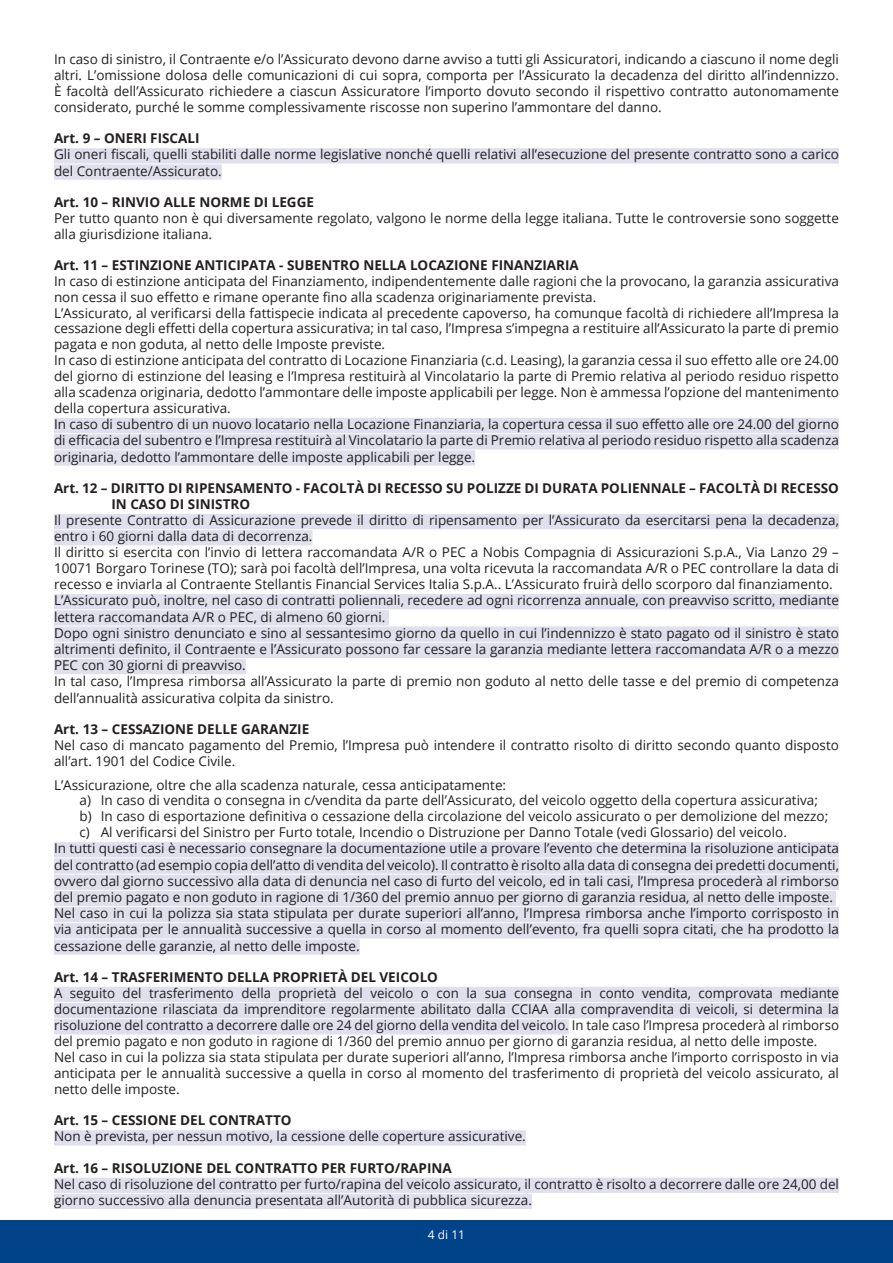
<style>
.page{position:relative;width:893px;height:1263px;background:#fff}
.page>*{position:absolute;margin:0;border:0;box-sizing:border-box;transform-origin:0 0}
.Normale{font:13.5px/15.9px "Open Sans";color:#231f20;text-align:justify}
.Elenco_numerato_a{font:13.5px "Open Sans";color:#231f20}
.Normale-2{font:700 13.5px/16.2px "Open Sans";color:#231f20}
.Titolo_3{font:700 13.5px "Open Sans";color:#231f20}
.Titolo_2{font:700 13.5px "Open Sans";color:#231f20}
.t1{font:12px "Open Sans";color:#fff}
</style>
<div class="page">
<div style="left:0;top:1220px;width:893px;height:43px;background:#004389"></div>
<div style="left:54px;top:148px;width:785px;height:15px;background:#dfdfed"></div>
<div style="left:54px;top:164px;width:168px;height:16px;background:#dfdfed"></div>
<div style="left:54px;top:418px;width:785px;height:15px;background:#dfdfed"></div>
<div style="left:54px;top:434px;width:785px;height:15px;background:#dfdfed"></div>
<div style="left:54px;top:450px;width:421px;height:16px;background:#dfdfed"></div>
<div style="left:54px;top:514px;width:785px;height:15px;background:#dfdfed"></div>
<div style="left:54px;top:530px;width:258px;height:15px;background:#dfdfed"></div>
<div style="left:54px;top:594px;width:785px;height:15px;background:#dfdfed"></div>
<div style="left:54px;top:610px;width:335px;height:15px;background:#dfdfed"></div>
<div style="left:54px;top:626px;width:785px;height:16px;background:#dfdfed"></div>
<div style="left:54px;top:643px;width:785px;height:15px;background:#dfdfed"></div>
<div style="left:54px;top:659px;width:192px;height:15px;background:#dfdfed"></div>
<div style="left:54px;top:842px;width:785px;height:15px;background:#dfdfed"></div>
<div style="left:54px;top:858px;width:785px;height:16px;background:#dfdfed"></div>
<div style="left:54px;top:874px;width:785px;height:16px;background:#dfdfed"></div>
<div style="left:54px;top:891px;width:782px;height:15px;background:#dfdfed"></div>
<div style="left:54px;top:907px;width:785px;height:15px;background:#dfdfed"></div>
<div style="left:54px;top:923px;width:785px;height:15px;background:#dfdfed"></div>
<div style="left:54px;top:939px;width:306px;height:16px;background:#dfdfed"></div>
<div style="left:54px;top:987px;width:785px;height:15px;background:#dfdfed"></div>
<div style="left:54px;top:1003px;width:785px;height:15px;background:#dfdfed"></div>
<div style="left:54px;top:1019px;width:515px;height:15px;background:#dfdfed"></div>
<div style="left:54px;top:1130px;width:472px;height:15px;background:#dfdfed"></div>
<div style="left:54px;top:1177px;width:785px;height:16px;background:#dfdfed"></div>
<div style="left:54px;top:1194px;width:478px;height:15px;background:#dfdfed"></div>
<p class="Normale" style="left:54px;top:51px;width:786px">In caso di sinistro, il Contraente e/o l’Assicurato devono darne avviso a tutti gli Assicuratori, indicando a ciascuno il nome degli altri. L’omissione dolosa delle comunicazioni di cui sopra, comporta per l’Assicurato la decadenza del diritto all’indennizzo.<br>È facoltà dell’Assicurato richiedere a ciascun Assicuratore l’importo dovuto secondo il rispettivo contratto autonomamente considerato, purché le somme complessivamente riscosse non superino l’ammontare del danno.</p>
<p class="Titolo_2" style="left:54px;top:129px;width:147px">Art. 9 – ONERI FISCALI</p>
<p class="Normale" style="left:54px;top:146px;width:786px">Gli oneri fiscali, quelli stabiliti dalle norme legislative nonché quelli relativi all’esecuzione del presente contratto sono a carico del Contraente/Assicurato.</p>
<p class="Titolo_2" style="left:54px;top:192px;width:262px">Art. 10 – RINVIO ALLE NORME DI LEGGE</p>
<p class="Normale" style="left:54px;top:210px;width:786px">Per tutto quanto non è qui diversamente regolato, valgono le norme della legge italiana. Tutte le controversie sono soggette alla giurisdizione italiana.</p>
<p class="Normale-2" style="left:54px;top:256px;width:526px">Art. 11 – ESTINZIONE ANTICIPATA - SUBENTRO NELLA LOCAZIONE FINANZIARIA</p>
<p class="Normale" style="left:54px;top:273px;width:786px">In caso di estinzione anticipata del Finanziamento, indipendentemente dalle ragioni che la provocano, la garanzia assicurativa non cessa il suo effetto e rimane operante fino alla scadenza originariamente prevista.</p>
<p class="Normale" style="left:54px;top:304px;width:786px">L’Assicurato, al verificarsi della fattispecie indicata al precedente capoverso, ha comunque facoltà di richiedere all’Impresa la cessazione degli effetti della copertura assicurativa; in tal caso, l’Impresa s’impegna a restituire all’Assicurato la parte di premio pagata e non goduta, al netto delle Imposte previste.</p>
<p class="Normale" style="left:54px;top:352px;width:786px">In caso di estinzione anticipata del contratto di Locazione Finanziaria (c.d. Leasing), la garanzia cessa il suo effetto alle ore 24.00 del giorno di estinzione del leasing e l’Impresa restituirà al Vincolatario la parte di Premio relativa al periodo residuo rispetto alla scadenza originaria, dedotto l’ammontare delle imposte applicabili per legge. Non è ammessa l’opzione del mantenimento della copertura assicurativa.</p>
<p class="Normale" style="left:54px;top:416px;width:786px">In caso di subentro di un nuovo locatario nella Locazione Finanziaria, la copertura cessa il suo effetto alle ore 24.00 del giorno di efficacia del subentro e l’Impresa restituirà al Vincolatario la parte di Premio relativa al periodo residuo rispetto alla scadenza originaria, dedotto l’ammontare delle imposte applicabili per legge.</p>
<p class="Normale-2" style="left:111px;top:479px;width:729px;text-indent:-57px">Art. 12 – DIRITTO DI RIPENSAMENTO - FACOLTÀ DI RECESSO SU POLIZZE DI DURATA POLIENNALE – FACOLTÀ DI RECESSO<br>IN CASO DI SINISTRO</p>
<p class="Normale" style="left:54px;top:512px;width:786px">Il presente Contratto di Assicurazione prevede il diritto di ripensamento per l’Assicurato da esercitarsi pena la decadenza, entro i 60 giorni dalla data di decorrenza.</p>
<p class="Normale" style="left:54px;top:544px;width:786px">Il diritto si esercita con l’invio di lettera raccomandata A/R o PEC a Nobis Compagnia di Assicurazioni S.p.A., Via Lanzo 29 – 10071 Borgaro Torinese (TO); sarà poi facoltà dell’Impresa, una volta ricevuta la raccomandata A/R o PEC controllare la data di recesso e inviarla al Contraente Stellantis Financial Services Italia S.p.A.. L’Assicurato fruirà dello scorporo dal finanziamento.</p>
<p class="Normale" style="left:54px;top:592px;width:786px">L’Assicurato può, inoltre, nel caso di contratti poliennali, recedere ad ogni ricorrenza annuale, con preavviso scritto, mediante lettera raccomandata A/R o PEC, di almeno 60 giorni.</p>
<p class="Normale" style="left:54px;top:624px;width:786px">Dopo ogni sinistro denunciato e sino al sessantesimo giorno da quello in cui l’indennizzo è stato pagato od il sinistro è stato altrimenti definito, il Contraente e l’Assicurato possono far cessare la garanzia mediante lettera raccomandata A/R o a mezzo PEC con 30 giorni di preavviso.</p>
<p class="Normale" style="left:54px;top:673px;width:786px">In tal caso, l’Impresa rimborsa all’Assicurato la parte di premio non goduto al netto delle tasse e del premio di competenza dell’annualità assicurativa colpita da sinistro.</p>
<p class="Titolo_3" style="left:54px;top:719px;width:257px">Art. 13 – CESSAZIONE DELLE GARANZIE</p>
<p class="Normale" style="left:54px;top:736px;width:786px">Nel caso di mancato pagamento del Premio, l’Impresa può intendere il contratto risolto di diritto secondo quanto disposto all’art. 1901 del Codice Civile.</p>
<p class="Normale" style="left:54px;top:776px;width:454px">L’Assicurazione, oltre che alla scadenza naturale, cessa anticipatamente:</p>
<p class="Elenco_numerato_a" style="left:80px;top:791px;width:740px">a) In caso di vendita o consegna in c/vendita da parte dell’Assicurato, del veicolo oggetto della copertura assicurativa;</p>
<p class="Elenco_numerato_a" style="left:80px;top:807px;width:750px">b) In caso di esportazione definitiva o cessazione della circolazione del veicolo assicurato o per demolizione del mezzo;</p>
<p class="Elenco_numerato_a" style="left:80px;top:823px;width:709px">c) Al verificarsi del Sinistro per Furto totale, Incendio o Distruzione per Danno Totale (vedi Glossario) del veicolo.</p>
<p class="Normale" style="left:54px;top:840px;width:786px">In tutti questi casi è necessario consegnare la documentazione utile a provare l’evento che determina la risoluzione anticipata del contratto (ad esempio copia dell’atto di vendita del veicolo). Il contratto è risolto alla data di consegna dei predetti documenti, ovvero dal giorno successivo alla data di denuncia nel caso di furto del veicolo, ed in tali casi, l’Impresa procederà al rimborso del premio pagato e non goduto in ragione di 1/360 del premio annuo per giorno di garanzia residua, al netto delle imposte.</p>
<p class="Normale" style="left:54px;top:905px;width:786px">Nel caso in cui la polizza sia stata stipulata per durate superiori all’anno, l’Impresa rimborsa anche l’importo corrisposto in via anticipata per le annualità successive a quella in corso al momento dell’evento, fra quelli sopra citati, che ha prodotto la cessazione delle garanzie, al netto delle imposte.</p>
<p class="Normale-2" style="left:54px;top:968px;width:386px">Art. 14 – TRASFERIMENTO DELLA PROPRIETÀ DEL VEICOLO</p>
<p class="Normale" style="left:54px;top:985px;width:786px">A seguito del trasferimento della proprietà del veicolo o con la sua consegna in conto vendita, comprovata mediante documentazione rilasciata da imprenditore regolarmente abilitato dalla CCIAA alla compravendita di veicoli, si determina la risoluzione del contratto a decorrere dalle ore 24 del giorno della vendita del veicolo. In tale caso l’Impresa procederà al rimborso del premio pagato e non goduto in ragione di 1/360 del premio annuo per giorno di garanzia residua, al netto delle imposte.</p>
<p class="Normale" style="left:54px;top:1049px;width:786px">Nel caso in cui la polizza sia stata stipulata per durate superiori all’anno, l’Impresa rimborsa anche l’importo corrisposto in via anticipata per le annualità successive a quella in corso al momento del trasferimento di proprietà del veicolo assicurato, al netto delle imposte.</p>
<p class="Normale-2" style="left:54px;top:1112px;width:239px">Art. 15 – CESSIONE DEL CONTRATTO</p>
<p class="Normale" style="left:54px;top:1128px;width:473px">Non è prevista, per nessun motivo, la cessione delle coperture assicurative.</p>
<p class="Titolo_3" style="left:54px;top:1158px;width:399px">Art. 16 – RISOLUZIONE DEL CONTRATTO PER FURTO/RAPINA</p>
<p class="Normale" style="left:54px;top:1175px;width:786px">Nel caso di risoluzione del contratto per furto/rapina del veicolo assicurato, il contratto è risolto a decorrere dalle ore 24,00 del giorno successivo alla denuncia presentata all’Autorità di pubblica sicurezza.</p>
<p class="t1" style="left:428px;top:1227px;width:39px">4 di 11</p>
</div>
